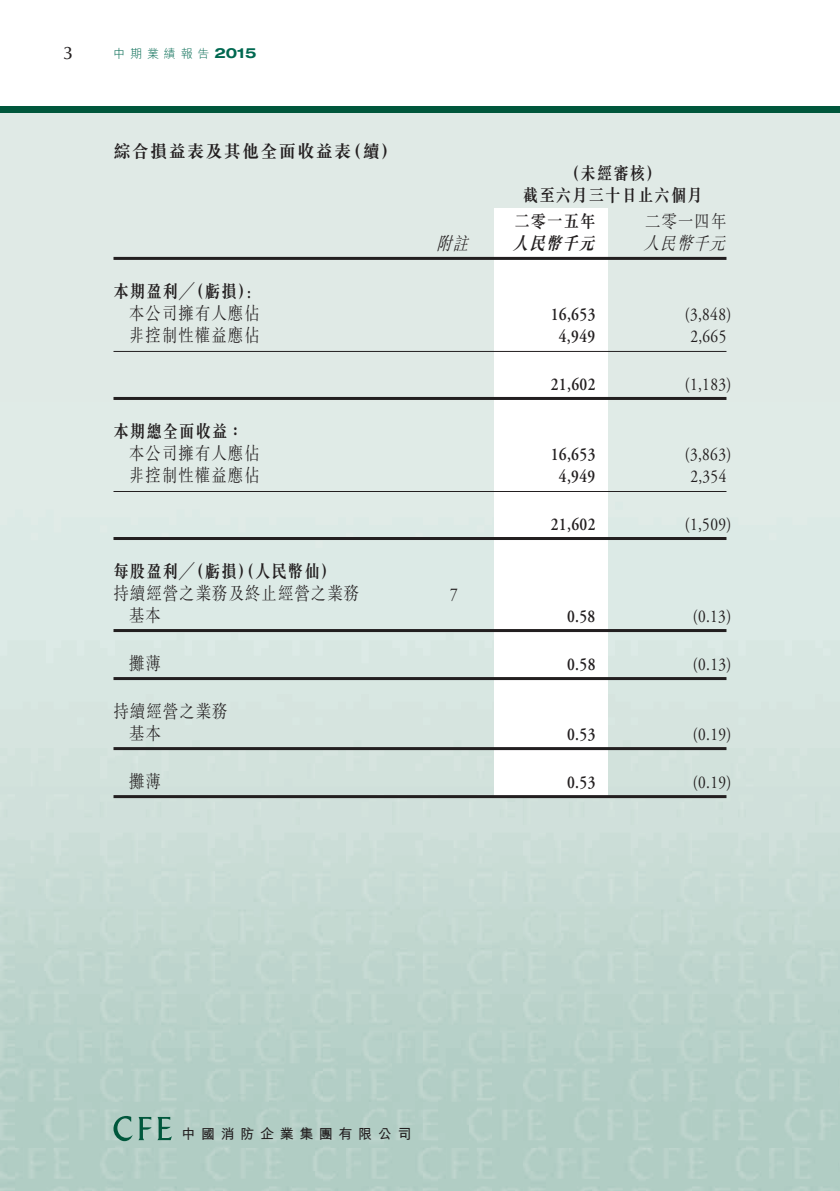
<style>
.page{position:relative;width:840px;height:1191px;background:#fff}
.page>*{position:absolute;margin:0;border:0;box-sizing:border-box;transform-origin:0 0}
.t1{font:300 18px "M Sung HK";letter-spacing:.075em;color:#231f20;scale:.85 1}
.t2{font:18px "Adobe Garamond Pro";letter-spacing:.025em;color:#231f20;scale:.85 1}
.t3{font:700 18px/22px "M Sung HK";letter-spacing:.075em;color:#231f20;text-align:center;scale:.85 1}
.t4{font:600 18px "Adobe Garamond Pro";letter-spacing:.025em;color:#231f20;scale:.85 1}
.t5{font:700 18px "M Sung HK";letter-spacing:.075em;color:#231f20;scale:.95 1}
.t6{font:italic 300 18px "M Sung HK";color:#231f20;scale:.85 1}
.t7{font:italic 700 18px "M Sung HK";color:#231f20;scale:.85 1}
.t8{font:500 18px "Optima LT Std";color:#231f20}
.t9{font:700 14px "M Hei HK";letter-spacing:.4em;color:#231f20}
.t10{font:700 expanded 14px "Helvetica Neue LT Std";color:#006850}
.t11{font:300 12px "M Hei HK";letter-spacing:.4em;color:#006850}
.s1{font-family:"Adobe Garamond Pro";font-weight:600}
</style>
<div class="page">
<div style="left:0;top:113px;width:839px;height:1078px;background:#e0eae6"></div>
<img style="left:0;top:402px;width:839px;height:789px">
<div style="left:0;top:106px;width:839px;height:7px;background:#00573c"></div>
<svg style="left:157px;top:1117px;width:15px;height:23px"></svg>
<svg style="left:113px;top:1116px;width:19px;height:25px"></svg>
<svg style="left:138px;top:1117px;width:13px;height:23px"></svg>
<div style="left:493px;top:208px;width:114px;height:589px;background:#fff"></div>
<hr style="left:113px;top:257px;width:613px;height:3px;background:#231f20">
<hr style="left:113px;top:351px;width:613px;height:1px;background:#231f20">
<hr style="left:113px;top:397px;width:613px;height:3px;background:#231f20">
<hr style="left:113px;top:491px;width:613px;height:1px;background:#231f20">
<hr style="left:113px;top:537px;width:613px;height:3px;background:#231f20">
<hr style="left:113px;top:629px;width:613px;height:3px;background:#231f20">
<hr style="left:113px;top:677px;width:613px;height:3px;background:#231f20">
<hr style="left:113px;top:747px;width:613px;height:3px;background:#231f20">
<hr style="left:113px;top:795px;width:613px;height:3px;background:#231f20">
<p class="t8" style="left:64px;top:43px;width:10px">3</p>
<p class="t11" style="left:113px;top:45px;width:97px">中期業績報告</p>
<p class="t10" style="left:214px;top:44px;width:44px">2015</p>
<p class="t5" style="left:113px;top:139px;width:251px">綜合損益表及其他全面收益表</p>
<p class="t5" style="left:345px;top:139px;width:56px">（續(</p>
<p class="t3" style="left:113px;top:279px;width:165px">本期盈利╱（虧損 <span class="s1">:</span>(</p>
<p class="t1" style="left:129px;top:301px;width:155px">本公司擁有人應佔</p>
<p class="t1" style="left:129px;top:323px;width:155px">非控制性權益應佔</p>
<p class="t3" style="left:113px;top:419px;width:154px">本期總全面收益：</p>
<p class="t1" style="left:129px;top:441px;width:155px">本公司擁有人應佔</p>
<p class="t1" style="left:129px;top:463px;width:155px">非控制性權益應佔</p>
<p class="t3" style="left:113px;top:559px;width:262px">每股盈利╱（虧損）（人民幣仙(</p>
<p class="t1" style="left:113px;top:581px;width:290px">持續經營之業務及終止經營之業務</p>
<p class="t1" style="left:129px;top:603px;width:39px">基本</p>
<p class="t1" style="left:129px;top:651px;width:39px">攤薄</p>
<p class="t1" style="left:113px;top:699px;width:136px">持續經營之業務</p>
<p class="t1" style="left:129px;top:721px;width:39px">基本</p>
<p class="t1" style="left:129px;top:769px;width:39px">攤薄</p>
<p class="t6" style="left:436px;top:231px;width:46px">附註</p>
<p class="t2" style="left:450px;top:583px;width:10px">7</p>
<p class="t3" style="left:522px;top:161px;width:213px">（未經審核(<br>截至六月三十日止六個月</p>
<p class="t1" style="left:645px;top:209px;width:97px">二零一四年</p>
<p class="t3" style="left:514px;top:209px;width:97px">二零一五年</p>
<p class="t7" style="left:512px;top:231px;width:104px">人民幣千元</p>
<p class="t6" style="left:643px;top:231px;width:104px">人民幣千元</p>
<p class="t4" style="left:550px;top:304px;width:54px">16,653</p>
<p class="t2" style="left:684px;top:303px;width:56px">)3,848(</p>
<p class="t4" style="left:558px;top:326px;width:45px">4,949</p>
<p class="t2" style="left:690px;top:325px;width:44px">2,665</p>
<p class="t4" style="left:550px;top:374px;width:54px">21,602</p>
<p class="t2" style="left:684px;top:373px;width:56px">)1,183(</p>
<p class="t4" style="left:550px;top:444px;width:54px">16,653</p>
<p class="t2" style="left:684px;top:443px;width:56px">)3,863(</p>
<p class="t4" style="left:558px;top:466px;width:45px">4,949</p>
<p class="t2" style="left:690px;top:465px;width:44px">2,354</p>
<p class="t4" style="left:550px;top:514px;width:54px">21,602</p>
<p class="t2" style="left:684px;top:513px;width:56px">)1,509(</p>
<p class="t4" style="left:566px;top:606px;width:35px">0.58</p>
<p class="t2" style="left:692px;top:605px;width:47px">)0.13(</p>
<p class="t4" style="left:566px;top:654px;width:35px">0.58</p>
<p class="t2" style="left:692px;top:653px;width:47px">)0.13(</p>
<p class="t4" style="left:566px;top:724px;width:35px">0.53</p>
<p class="t2" style="left:692px;top:723px;width:47px">)0.19(</p>
<p class="t4" style="left:566px;top:772px;width:35px">0.53</p>
<p class="t2" style="left:692px;top:771px;width:47px">)0.19(</p>
<p class="t9" style="left:181px;top:1124px;width:231px">中國消防企業集團有限公司</p>
</div>
